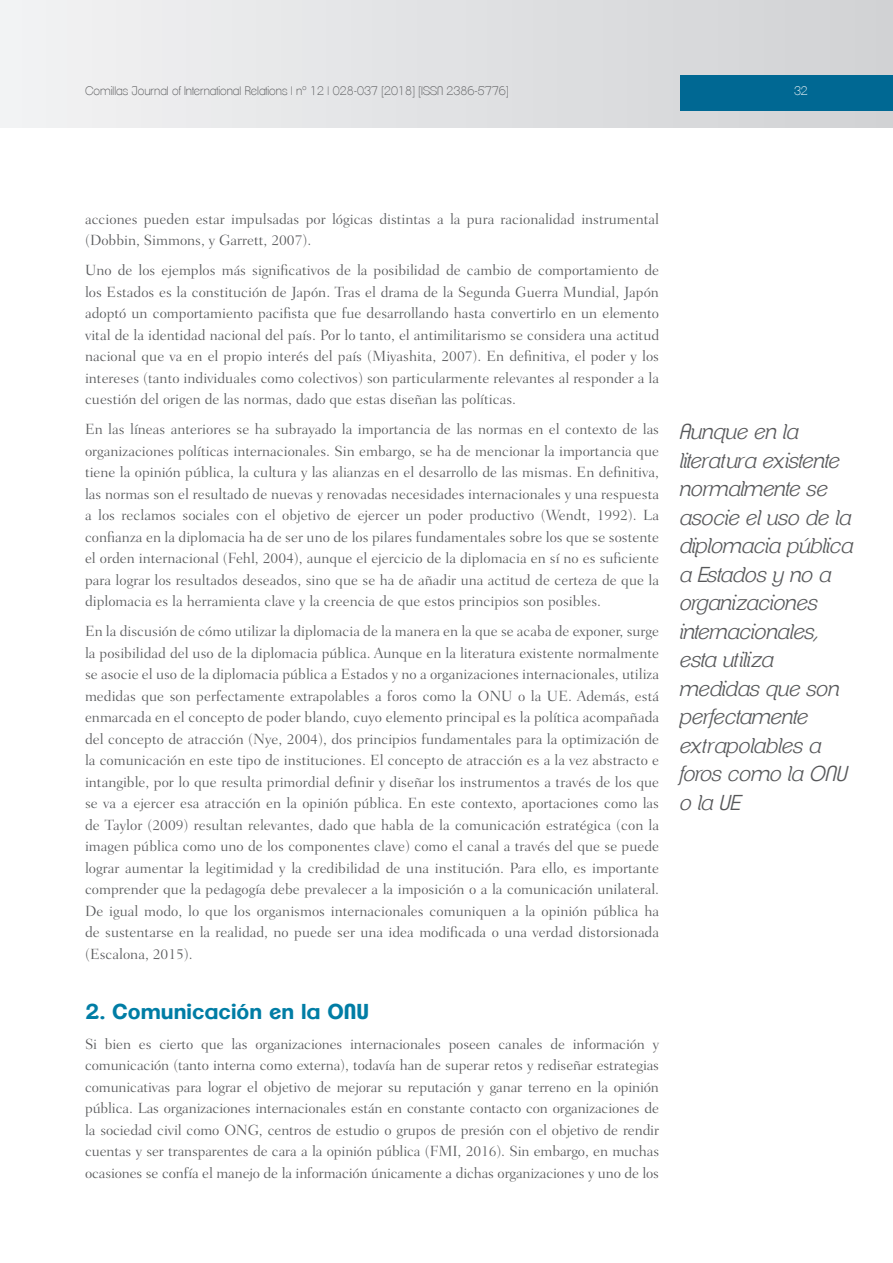
<style>
.page{position:relative;width:893px;height:1263px;background:#fff}
.page>*{position:absolute;margin:0;border:0;box-sizing:border-box;transform-origin:0 0}
._12_Entresacado{font:italic 300 21px/28.5px "Clemente P Daf";color:#57585a}
._07_Apartados{font:700 21px "Clemente P Dam";color:#007da5}
.t1{font:300 15px/21.5px "Fairfield LH";color:#57585a;text-align:justify}
.t2{font:200 12px "Clemente P Dac";color:#57585a}
.t3{font:200 12px "Clemente P Dac";color:#fff}
</style>
<div class="page">
<div style="left:0;top:0;width:893px;height:128px;background:linear-gradient(to right,#f2f3f4,#d0d2d4)"></div>
<div style="left:680px;top:75px;width:213px;height:36px;background:#006893"></div>
<p class="t2" style="left:85px;top:83px;width:425px">Comillas Journal of International Relations | nº 12 | 028-037 [2018] [ISSN 2386-5776]</p>
<p class="t3" style="left:794px;top:83px;width:15px">32</p>
<p class="t1" style="left:85px;top:208px;width:576px">acciones pueden estar impulsadas por lógicas distintas a la pura racionalidad instrumental (Dobbin, Simmons, y Garrett, 2007).</p>
<p class="t1" style="left:85px;top:260px;width:576px">Uno de los ejemplos más significativos de la posibilidad de cambio de comportamiento de los Estados es la constitución de Japón. Tras el drama de la Segunda Guerra Mundial, Japón adoptó un comportamiento pacifista que fue desarrollando hasta convertirlo en un elemento vital de la identidad nacional del país. Por lo tanto, el antimilitarismo se considera una actitud nacional que va en el propio interés del país (Miyashita, 2007). En definitiva, el poder y los intereses (tanto individuales como colectivos) son particularmente relevantes al responder a la cuestión del origen de las normas, dado que estas diseñan las políticas.</p>
<p class="t1" style="left:85px;top:419px;width:576px">En las líneas anteriores se ha subrayado la importancia de las normas en el contexto de las organizaciones políticas internacionales. Sin embargo, se ha de mencionar la importancia que tiene la opinión pública, la cultura y las alianzas en el desarrollo de las mismas. En definitiva, las normas son el resultado de nuevas y renovadas necesidades internacionales y una respuesta a los reclamos sociales con el objetivo de ejercer un poder productivo (Wendt, 1992). La confianza en la diplomacia ha de ser uno de los pilares fundamentales sobre los que se sostente el orden internacional (Fehl, 2004), aunque el ejercicio de la diplomacia en sí no es suficiente para lograr los resultados deseados, sino que se ha de añadir una actitud de certeza de que la diplomacia es la herramienta clave y la creencia de que estos principios son posibles.</p>
<p class="t1" style="left:85px;top:621px;width:576px">En la discusión de cómo utilizar la diplomacia de la manera en la que se acaba de exponer, surge la posibilidad del uso de la diplomacia pública. Aunque en la literatura existente normalmente se asocie el uso de la diplomacia pública a Estados y no a organizaciones internacionales, utiliza medidas que son perfectamente extrapolables a foros como la ONU o la UE. Además, está enmarcada en el concepto de poder blando, cuyo elemento principal es la política acompañada del concepto de atracción (Nye, 2004), dos principios fundamentales para la optimización de la comunicación en este tipo de instituciones. El concepto de atracción es a la vez abstracto e intangible, por lo que resulta primordial definir y diseñar los instrumentos a través de los que se va a ejercer esa atracción en la opinión pública. En este contexto, aportaciones como las de Taylor (2009) resultan relevantes, dado que habla de la comunicación estratégica (con la imagen pública como uno de los componentes clave) como el canal a través del que se puede lograr aumentar la legitimidad y la credibilidad de una institución. Para ello, es importante comprender que la pedagogía debe prevalecer a la imposición o a la comunicación unilateral.<br>De igual modo, lo que los organismos internacionales comuniquen a la opinión pública ha de sustentarse en la realidad, no puede ser una idea modificada o una verdad distorsionada (Escalona, 2015).</p>
<p class="_07_Apartados" style="left:85px;top:999px;width:286px">2. Comunicación en la ONU</p>
<p class="t1" style="left:85px;top:1033px;width:576px">Si bien es cierto que las organizaciones internacionales poseen canales de información y comunicación (tanto interna como externa), todavía han de superar retos y rediseñar estrategias comunicativas para lograr el objetivo de mejorar su reputación y ganar terreno en la opinión pública. Las organizaciones internacionales están en constante contacto con organizaciones de la sociedad civil como ONG, centros de estudio o grupos de presión con el objetivo de rendir cuentas y ser transparentes de cara a la opinión pública (FMI, 2016). Sin embargo, en muchas ocasiones se confía el manejo de la información únicamente a dichas organizaciones y uno de los</p>
<p class="_12_Entresacado" style="left:680px;top:417px;width:175px">Aunque en la literatura existente normalmente se asocie el uso de la diplomacia pública a Estados y no a organizaciones internacionales, esta utiliza medidas que son perfectamente extrapolables a foros como la ONU o la UE</p>
</div>
